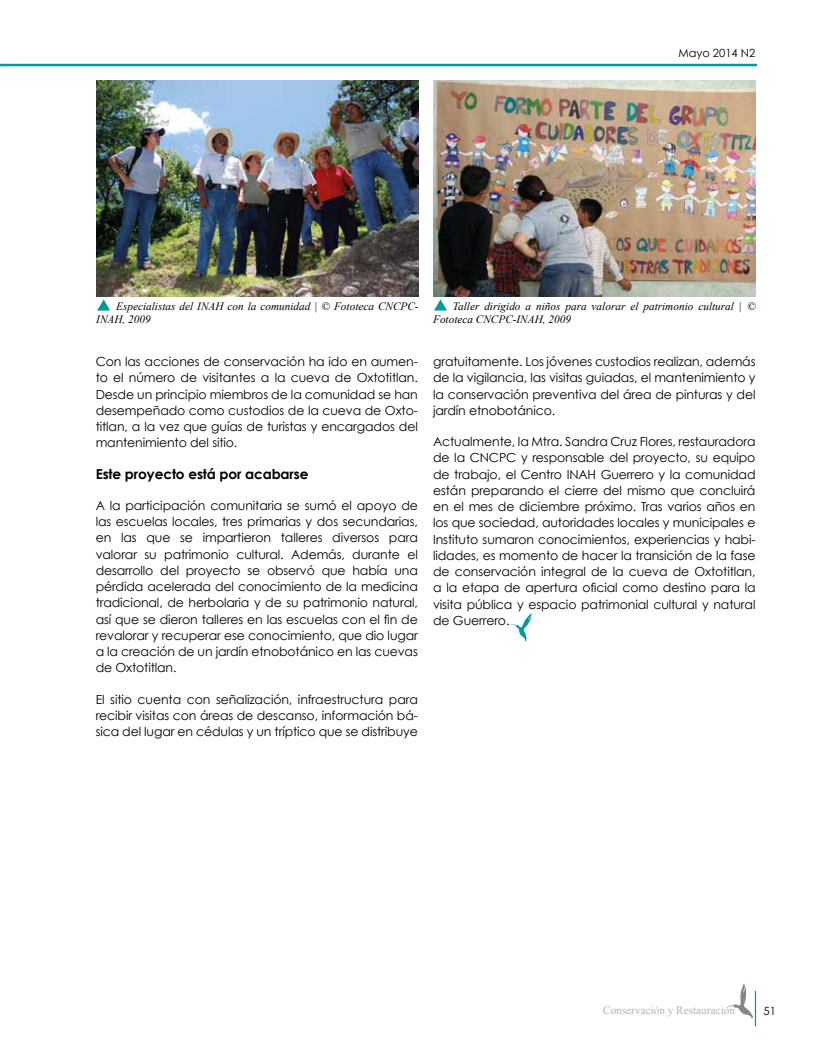
<style>
.page{position:relative;width:836px;height:1061px;background:#fff}
.page>*{position:absolute;margin:0;border:0;box-sizing:border-box;transform-origin:0 0}
.t1{font:700 13.75px "Century Gothic";letter-spacing:-.01em;color:#000}
.t2{font:12.5px/16.2px "Century Gothic";letter-spacing:-.01em;color:#000;text-align:justify}
.t3{font:italic 11.25px/13.5px "Times New Roman";color:#000}
.t4{font:11.25px "Times New Roman";color:#b1b2b4}
.t5{font:11.25px "Century Gothic";color:#000}
</style>
<div class="page">
<hr style="left:0;top:64px;width:757px;height:2px;background:#009a9d">
<hr style="left:755px;top:991px;width:1px;height:35px;background:#009a9d">
<svg style="left:726px;top:983px;width:27px;height:36px"></svg>
<img style="left:433px;top:80px;width:323px;height:216px">
<img style="left:96px;top:80px;width:323px;height:216px">
<svg style="left:97px;top:299px;width:13px;height:12px"></svg>
<svg style="left:434px;top:299px;width:13px;height:12px"></svg>
<svg style="left:510px;top:613px;width:22px;height:29px"></svg>
<p class="t5" style="left:678px;top:46px;width:79px">Mayo 2014 N2</p>
<p class="t3" style="left:96px;top:299px;width:324px;text-indent:20px">Especialistas del INAH con la comunidad | © Fototeca CNCPC-<br>INAH, 2009</p>
<p class="t3" style="left:433px;top:299px;width:324px;text-indent:20px">Taller dirigido a niños para valorar el patrimonio cultural | ©<br>Fototeca CNCPC-INAH, 2009</p>
<p class="t2" style="left:96px;top:353px;width:324px">Con las acciones de conservación ha ido en aumen&shy;to el número de visitantes a la cueva de Oxtotitlan.<br>Desde un principio miembros de la comunidad se han desempeñado como custodios de la cueva de Oxto&shy;titlan, a la vez que guías de turistas y encargados del mantenimiento del sitio.</p>
<p class="t1" style="left:96px;top:465px;width:214px">Este proyecto está por acabarse</p>
<p class="t2" style="left:96px;top:497px;width:324px">A la participación comunitaria se sumó el apoyo de las escuelas locales, tres primarias y dos secundarias, en las que se impartieron talleres diversos para valorar su patrimonio cultural. Además, durante el desarrollo del proyecto se observó que había una pérdida acelerada del conocimiento de la medicina tradicional, de herbolaria y de su patrimonio natural, así que se dieron talleres en las escuelas con el fin de revalorar y recuperar ese conocimiento, que dio lugar a la creación de un jardín etnobotánico en las cuevas de Oxtotitlan.</p>
<p class="t2" style="left:96px;top:691px;width:324px">El sitio cuenta con señalización, infraestructura para recibir visitas con áreas de descanso, información bá&shy;sica del lugar en cédulas y un tríptico que se distribuye</p>
<p class="t2" style="left:433px;top:353px;width:324px">gratuitamente. Los jóvenes custodios realizan, además de la vigilancia, las visitas guiadas, el mantenimiento y la conservación preventiva del área de pinturas y del jardín etnobotánico.</p>
<p class="t2" style="left:433px;top:433px;width:324px">Actualmente, la Mtra. Sandra Cruz Flores, restauradora de la CNCPC y responsable del proyecto, su equipo de trabajo, el Centro INAH Guerrero y la comunidad están preparando el cierre del mismo que concluirá en el mes de diciembre próximo. Tras varios años en los que sociedad, autoridades locales y municipales e Instituto sumaron conocimientos, experiencias y habi&shy;lidades, es momento de hacer la transición de la fase de conservación integral de la cueva de Oxtotitlan, a la etapa de apertura oficial como destino para la visita pública y espacio patrimonial cultural y natural de Guerrero.</p>
<p class="t4" style="left:603px;top:1003px;width:133px">Conservación y Restauracion</p>
<p class="t5" style="left:764px;top:1004px;width:14px">51</p>
</div>
